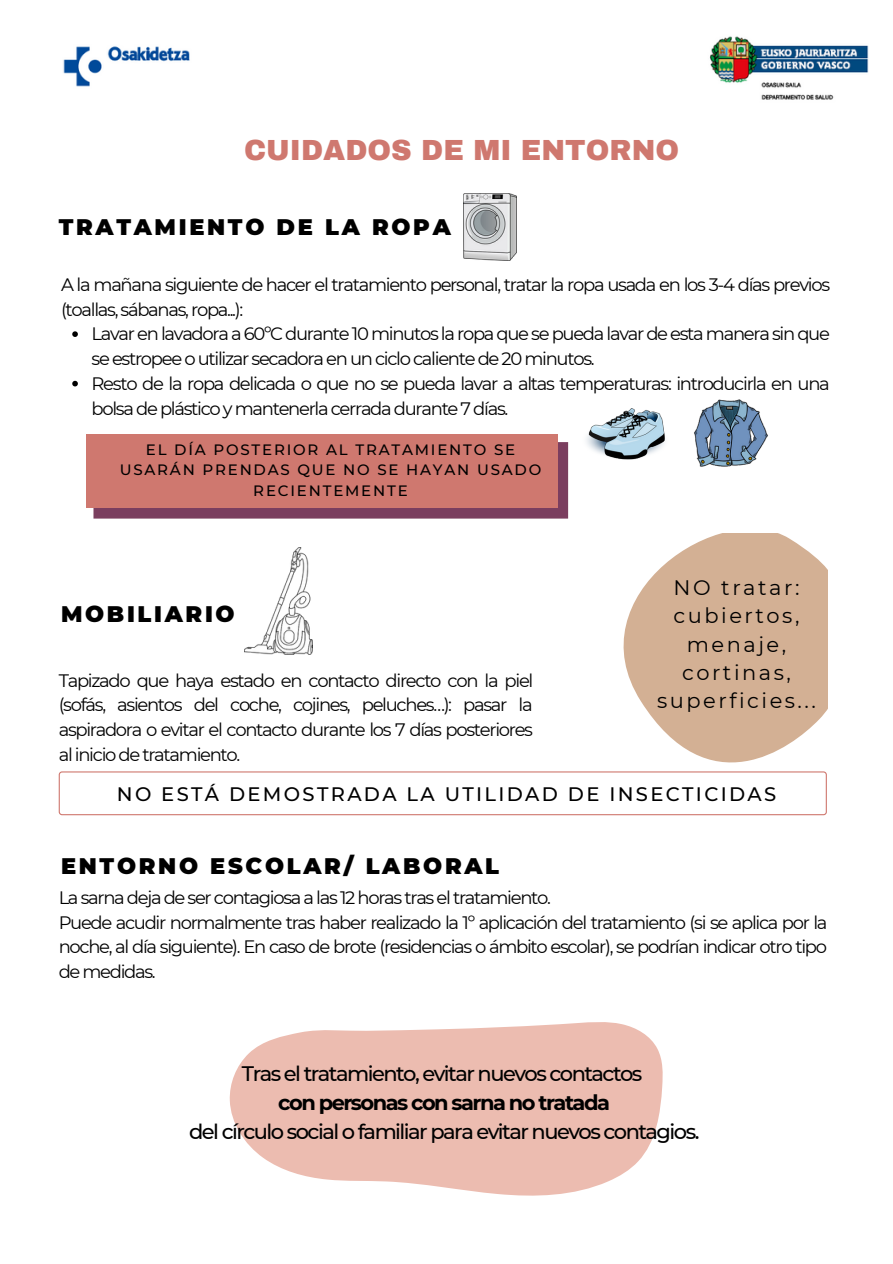
<style>
.page{position:relative;width:893px;height:1264px;background:#fff}
.page>*{position:absolute;margin:0;border:0;box-sizing:border-box;transform-origin:0 0}
.t1{font:900 28.5px "Archivo";color:#cf786f}
.t2{font:900 22.5px "Montserrat";letter-spacing:.12em;color:#000}
.t3{font:500 21px "Montserrat";letter-spacing:-.075em;color:#000}
.t4{font:21px/28px "Montserrat";letter-spacing:.12em;color:#000;text-align:center}
.t5{font:700 21px "Montserrat";letter-spacing:-.075em;color:#000}
.t6{font:500 19.5px "Montserrat";letter-spacing:.12em;color:#000}
.t7{font:18px/24.8px "Montserrat";letter-spacing:-.075em;color:#000}
.t8{font:500 15px/20.2px "Montserrat";letter-spacing:.12em;color:#000;text-align:center}
</style>
<div class="page">
<svg style="left:72px;top:331px;width:6px;height:6px"></svg>
<svg style="left:72px;top:381px;width:6px;height:5px"></svg>
<div style="left:93px;top:442px;width:475px;height:76px;background:#7b3e5f"></div>
<div style="left:86px;top:434px;width:471px;height:74px;background:#cf786f"></div>
<svg style="left:623px;top:533px;width:204px;height:250px;fill:#d3b094"></svg>
<img style="left:709px;top:36px;width:159px;height:64px">
<svg style="left:59px;top:771px;width:767px;height:44px"></svg>
<img style="left:463px;top:193px;width:53px;height:68px">
<img style="left:244px;top:548px;width:69px;height:106px">
<svg style="left:229px;top:1022px;width:434px;height:174px;fill:#ecbcb0"></svg>
<img style="left:586px;top:408px;width:79px;height:51px">
<img style="left:694px;top:399px;width:74px;height:68px">
<img style="left:63px;top:46px;width:127px;height:41px">
<h1 class="t1" style="left:244px;top:135px;width:436px">CUIDADOS DE MI ENTORNO</h1>
<p class="t2" style="left:59px;top:213px;width:393px">TRATAMIENTO DE LA ROPA</p>
<p class="t7" style="left:61px;top:272px;width:770px">A la mañana siguiente de hacer el tratamiento personal, tratar la ropa usada en los 3-4 días previos (toallas, sábanas, ropa...):</p>
<p class="t7" style="left:92px;top:321px;width:739px">Lavar en lavadora a 60ºC durante 10 minutos la ropa que se pueda lavar de esta manera sin que se estropee o utilizar secadora en un ciclo caliente de 20 minutos.<br>Resto de la ropa delicada o que no se pueda lavar a altas temperaturas: introducirla en una bolsa de plástico y mantenerla cerrada durante 7 días.</p>
<p class="t8" style="left:120px;top:439px;width:423px">EL DÍA POSTERIOR AL TRATAMIENTO SE<br>USARÁN PRENDAS QUE NO SE HAYAN USADO<br>RECIENTEMENTE</p>
<p class="t2" style="left:61px;top:600px;width:175px">MOBILIARIO</p>
<p class="t7" style="left:59px;top:667px;width:476px;text-align:justify">Tapizado que haya estado en contacto directo con la piel (sofás, asientos del coche, cojines, peluches…): pasar la aspiradora o evitar el contacto durante los 7 días posteriores al inicio de tratamiento.</p>
<p class="t4" style="left:657px;top:574px;width:160px">NO tratar: cubiertos, menaje, cortinas, superficies...</p>
<p class="t6" style="left:117px;top:781px;width:661px">NO ESTÁ DEMOSTRADA LA UTILIDAD DE INSECTICIDAS</p>
<p class="t2" style="left:61px;top:852px;width:439px">ENTORNO ESCOLAR/ LABORAL</p>
<p class="t7" style="left:59px;top:884px;width:770px">La sarna deja de ser contagiosa a las 12 horas tras el tratamiento.<br>Puede acudir normalmente tras haber realizado la 1º aplicación del tratamiento (si se aplica por la noche, al día siguiente). En caso de brote (residencias o ámbito escolar), se podrían indicar otro tipo de medidas.</p>
<p class="t3" style="left:242px;top:1060px;width:402px">Tras el tratamiento, evitar nuevos contactos</p>
<p class="t5" style="left:278px;top:1089px;width:333px">con personas con sarna no tratada</p>
<p class="t3" style="left:189px;top:1119px;width:511px">del círculo social o familiar para evitar nuevos contagios.</p>
</div>
